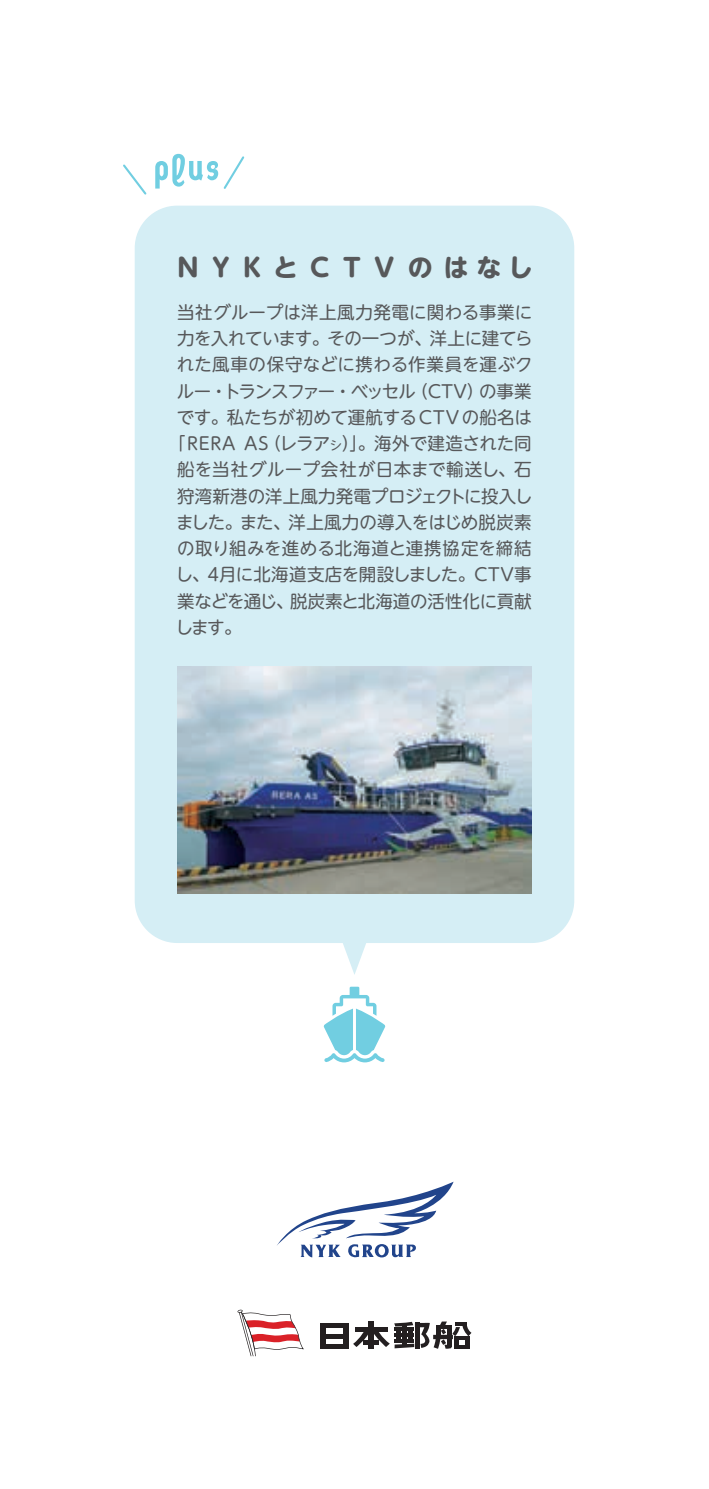
<style>
.page{position:relative;width:709px;height:1489px;background:#fff}
.page>*{position:absolute;margin:0;border:0;box-sizing:border-box;transform-origin:0 0}
.t1{font:700 25px "UD Shin M Go Pro";letter-spacing:.315em;color:#57585a}
.t2{font:17.5px/26.2px "UD Shin M Go Pro";color:#57585a;text-align:right}
.t3{font:17.5px "UD Shin M Go Pro";letter-spacing:.03em;color:#57585a}
.t4{font:17.5px "UD Shin M Go Pro";letter-spacing:-.03em;color:#57585a}
.t5{font:17.5px "UD Shin M Go Pro";letter-spacing:-.11em;color:#57585a}
.t6{font:17.5px/26.2px "UD Shin M Go Pro";letter-spacing:-.075em;color:#57585a}
.s1{font-size:12.25px}
</style>
<div class="page">
<svg style="left:237px;top:1309px;width:67px;height:47px"></svg>
<div style="left:320px;top:1323px;width:5px;height:25px;background:#231f20"></div>
<div style="left:343px;top:1323px;width:5px;height:25px;background:#231f20"></div>
<hr style="left:415px;top:1322px;width:4px;height:26px;background:#231f20">
<hr style="left:320px;top:1323px;width:28px;height:4px;background:#231f20">
<div style="left:415px;top:1322px;width:14px;height:5px;background:#231f20"></div>
<div style="left:320px;top:1333px;width:28px;height:5px;background:#231f20"></div>
<div style="left:320px;top:1343px;width:28px;height:5px;background:#231f20"></div>
<svg style="left:353px;top:1321px;width:61px;height:27px"></svg>
<svg style="left:420px;top:1321px;width:51px;height:27px"></svg>
<svg style="left:277px;top:1182px;width:176px;height:75px"></svg>
<div style="left:135px;top:206px;width:439px;height:737px;background:#d5eef5;border-radius:43px"></div>
<svg style="left:343px;top:943px;width:23px;height:31px"></svg>
<svg style="left:123px;top:164px;width:24px;height:31px"></svg>
<svg style="left:155px;top:154px;width:90px;height:35px"></svg>
<svg style="left:323px;top:986px;width:62px;height:76px"></svg>
<img style="left:177px;top:666px;width:354px;height:227px">
<h1 class="t1" style="left:175px;top:247px;width:359px">ＮＹＫとＣＴＶのはなし</h1>
<p class="t2" style="left:177px;top:298px;width:357px">当社グループは洋上風力発電に関わる事業に力を入れています。その一つが、洋上に建てられた風車の保守などに携わる作業員を運ぶクの事業</p>
<p class="t2" style="left:411px;top:377px;width:75px">（ＣＴＶ）</p>
<p class="t5" style="left:223px;top:377px;width:194px">トランスファー・ベッセル</p>
<p class="t2" style="left:177px;top:377px;width:52px">ルー・</p>
<p class="t2" style="left:177px;top:403px;width:357px">です。私たちが初めて運航するCTVの船名は</p>
<p class="t2" style="left:264px;top:429px;width:269px">（レラア<span class="s1">シ</span>）」。海外で建造された同</p>
<p class="t2" style="left:168px;top:429px;width:69px">「RERA</p>
<p class="t3" style="left:177px;top:455px;width:356px">船を当社グループ会社が日本まで輸送し、石</p>
<p class="t2" style="left:177px;top:482px;width:357px">狩湾新港の洋上風力発電プロジェクトに投入し</p>
<p class="t2" style="left:176px;top:508px;width:357px">ました。また、洋上風力の導入をはじめ脱炭素</p>
<p class="t2" style="left:177px;top:534px;width:356px">の取り組みを進める北海道と連携協定を締結</p>
<p class="t2" style="left:472px;top:560px;width:61px">ＣＴＶ事</p>
<p class="t2" style="left:244px;top:429px;width:26px">AS</p>
<p class="t4" style="left:219px;top:560px;width:257px">月に北海道支店を開設しました。</p>
<p class="t2" style="left:176px;top:560px;width:36px">し、</p>
<p class="t2" style="left:204px;top:560px;width:19px">４</p>
<p class="t6" style="left:176px;top:587px;width:120px">業などを通じ、します。</p>
<p class="t2" style="left:290px;top:587px;width:243px">脱炭素と北海道の活性化に貢献</p>
</div>
